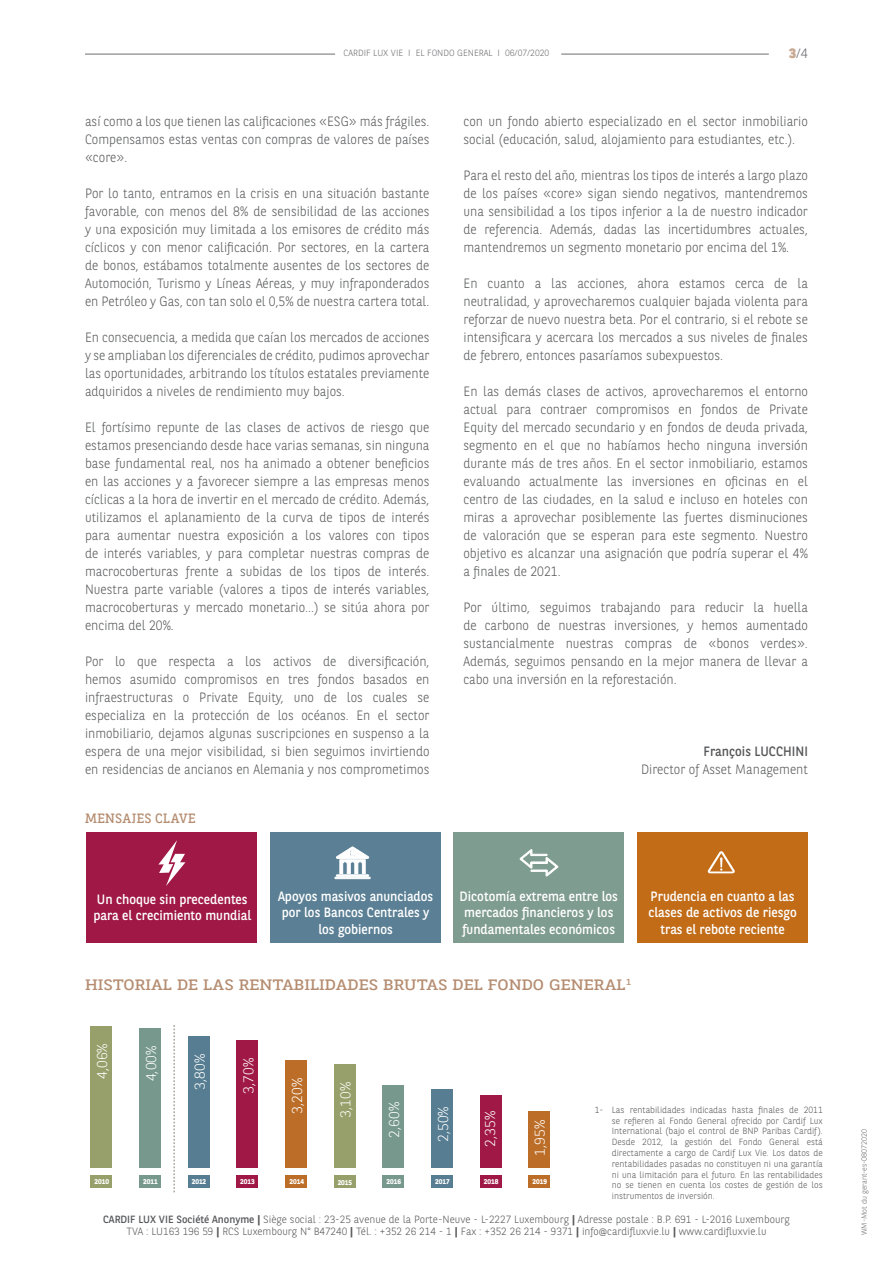
<style>
.page{position:relative;width:893px;height:1263px;background:#fff}
.page>*{position:absolute;margin:0;border:0;box-sizing:border-box;transform-origin:0 0}
.Titre_1{font:15px "BNPP Slab Serif Expanded";color:#b58c70}
.t1{font:300 14.55px "BNPP Rounded";color:#fff}
.Body{font:300 13.5px/18px "BNPP Sans";color:#57585a;text-align:justify;scale:.95 1}
.Tableau_Body{font:13.5px/16.2px "BNPP Sans";color:#fff;scale:.95 1}
.Body-2{font:13.5px "BNPP Sans";color:#57585a;scale:.95 1}
.Titre_2{font:13.5px "BNPP Slab Serif";letter-spacing:.025em;color:#b58c70}
.t2{font:300 13.5px "BNPP Sans";color:#6c6d70}
.t3{font:300 10.5px/12.6px "BNPP Sans";color:#57585a;text-align:center}
.Note_bas_de_page{font:300 9px/10.8px "BNPP Sans";color:#57585a;text-align:justify}
.t4{font:300 9px "BNPP Sans";color:#6c6d70}
.t5{font:300 7.5px "BNPP Sans";color:#6c6d70}
.t6{font:700 6.9px "BNPP Rounded";color:#fff}
.s1{font-weight:800;color:#c8a992}
.s2{font-weight:400}
.s3{font-weight:700}
</style>
<div class="page">
<hr style="left:85px;top:54px;width:250px;height:1px;background:#6c6d70">
<hr style="left:561px;top:54px;width:208px;height:1px;background:#6c6d70">
<div style="left:86px;top:832px;width:171px;height:111px;background:#a01846"></div>
<div style="left:270px;top:832px;width:171px;height:111px;background:#5b8095"></div>
<div style="left:454px;top:832px;width:170px;height:111px;background:#7f9c91"></div>
<div style="left:637px;top:832px;width:171px;height:111px;background:#c26c18"></div>
<svg style="left:336px;top:847px;width:33px;height:26px"></svg>
<div style="left:336px;top:875px;width:33px;height:1px;border:1px solid #fff"></div>
<div style="left:335px;top:877px;width:35px;height:2px;border:1px solid #fff"></div>
<svg style="left:519px;top:849px;width:40px;height:28px"></svg>
<svg style="left:708px;top:851px;width:27px;height:22px"></svg>
<div style="left:90px;top:1026px;width:22px;height:164px;background:#97a06a"></div>
<div style="left:139px;top:1028px;width:22px;height:162px;background:#76988d"></div>
<div style="left:188px;top:1036px;width:22px;height:154px;background:#567d91"></div>
<div style="left:236px;top:1040px;width:22px;height:150px;background:#a01846"></div>
<div style="left:285px;top:1061px;width:22px;height:129px;background:#bc6e28"></div>
<div style="left:334px;top:1065px;width:22px;height:125px;background:#97a06a"></div>
<div style="left:382px;top:1085px;width:22px;height:105px;background:#76988d"></div>
<div style="left:431px;top:1089px;width:22px;height:101px;background:#567d91"></div>
<div style="left:480px;top:1095px;width:22px;height:95px;background:#a01846"></div>
<div style="left:528px;top:1111px;width:22px;height:79px;background:#bc6e28"></div>
<div style="left:85px;top:1188px;width:471px;height:6px;background:#fff"></div>
<div style="left:85px;top:1168px;width:471px;height:6px;background:#fff"></div>
<svg style="left:174px;top:1025px;width:1px;height:168px"></svg>
<svg style="left:158px;top:840px;width:27px;height:46px"></svg>
<p class="t4" style="left:344px;top:47px;width:207px">CARDIF LUX VIE I EL FONDO GENERAL I 06/07/2020</p>
<p class="t2" style="left:789px;top:44px;width:20px"><span class="s1">3</span>/4</p>
<p class="Body" style="left:85px;top:112px;width:364px">así como a los que tienen las calificaciones «ESG» más frágiles.<br>Compensamos estas ventas con compras de valores de países «core».</p>
<p class="Body" style="left:85px;top:184px;width:364px">Por lo tanto, entramos en la crisis en una situación bastante favorable, con menos del 8% de sensibilidad de las acciones y una exposición muy limitada a los emisores de crédito más cíclicos y con menor calificación. Por sectores, en la cartera de bonos, estábamos totalmente ausentes de los sectores de Automoción, Turismo y Líneas Aéreas, y muy infraponderados en Petróleo y Gas, con tan solo el 0,5% de nuestra cartera total.</p>
<p class="Body" style="left:85px;top:328px;width:364px">En consecuencia, a medida que caían los mercados de acciones y se ampliaban los diferenciales de crédito, pudimos aprovechar las oportunidades, arbitrando los títulos estatales previamente adquiridos a niveles de rendimiento muy bajos.</p>
<p class="Body" style="left:85px;top:418px;width:364px">El fortísimo repunte de las clases de activos de riesgo que estamos presenciando desde hace varias semanas, sin ninguna base fundamental real, nos ha animado a obtener beneficios en las acciones y a favorecer siempre a las empresas menos cíclicas a la hora de invertir en el mercado de crédito. Además, utilizamos el aplanamiento de la curva de tipos de interés para aumentar nuestra exposición a los valores con tipos de interés variables, y para completar nuestras compras de macrocoberturas frente a subidas de los tipos de interés.<br>Nuestra parte variable (valores a tipos de interés variables, macrocoberturas y mercado monetario...) se sitúa ahora por encima del 20%.</p>
<p class="Body" style="left:85px;top:652px;width:364px">Por lo que respecta a los activos de diversificación, hemos asumido compromisos en tres fondos basados en infraestructuras o Private Equity, uno de los cuales se especializa en la protección de los océanos. En el sector inmobiliario, dejamos algunas suscripciones en suspenso a la espera de una mejor visibilidad, si bien seguimos invirtiendo en residencias de ancianos en Alemania y nos comprometimos</p>
<p class="Titre_2" style="left:85px;top:809px;width:112px">MENSAJES CLAVE</p>
<p class="Body" style="left:463px;top:112px;width:364px">con un fondo abierto especializado en el sector inmobiliario social (educación, salud, alojamiento para estudiantes, etc.).</p>
<p class="Body" style="left:463px;top:166px;width:364px">Para el resto del año, mientras los tipos de interés a largo plazo de los países «core» sigan siendo negativos, mantendremos una sensibilidad a los tipos inferior a la de nuestro indicador de referencia. Además, dadas las incertidumbres actuales, mantendremos un segmento monetario por encima del 1%.</p>
<p class="Body" style="left:463px;top:274px;width:364px">En cuanto a las acciones, ahora estamos cerca de la neutralidad, y aprovecharemos cualquier bajada violenta para reforzar de nuevo nuestra beta. Por el contrario, si el rebote se intensificara y acercara los mercados a sus niveles de finales de febrero, entonces pasaríamos subexpuestos.</p>
<p class="Body" style="left:463px;top:382px;width:364px">En las demás clases de activos, aprovecharemos el entorno actual para contraer compromisos en fondos de Private Equity del mercado secundario y en fondos de deuda privada, segmento en el que no habíamos hecho ninguna inversión durante más de tres años. En el sector inmobiliario, estamos evaluando actualmente las inversiones en oficinas en el centro de las ciudades, en la salud e incluso en hoteles con miras a aprovechar posiblemente las fuertes disminuciones de valoración que se esperan para este segmento. Nuestro objetivo es alcanzar una asignación que podría superar el 4% a finales de 2021.</p>
<p class="Body" style="left:463px;top:598px;width:364px">Por último, seguimos trabajando para reducir la huella de carbono de nuestras inversiones, y hemos aumentado sustancialmente nuestras compras de «bonos verdes».<br>Además, seguimos pensando en la mejor manera de llevar a cabo una inversión en la reforestación.</p>
<p class="Body-2" style="left:704px;top:742px;width:111px">François LUCCHINI</p>
<p class="Body" style="left:641px;top:760px;width:177px">Director of Asset Management</p>
<p class="Tableau_Body" style="left:93px;top:891px;width:168px">Un choque sin precedentes para el crecimiento mundial</p>
<p class="Tableau_Body" style="left:278px;top:888px;width:165px;text-align:center">Apoyos masivos anunciados por los Bancos Centrales y los gobiernos</p>
<p class="Tableau_Body" style="left:460px;top:888px;width:168px">Dicotomía extrema entre los mercados financieros y los fundamentales económicos</p>
<p class="Tableau_Body" style="left:648px;top:888px;width:158px;text-align:center">Prudencia en cuanto a las clases de activos de riesgo tras el rebote reciente</p>
<p class="Titre_1" style="left:85px;top:975px;width:548px">HISTORIAL DE LAS RENTABILIDADES BRUTAS DEL FONDO GENERAL<sup>1</sup></p>
<p class="t1" style="left:94px;top:1079px;width:37px;rotate:-90deg">4,06%</p>
<p class="t1" style="left:143px;top:1081px;width:37px;rotate:-90deg">4,00%</p>
<p class="t1" style="left:191px;top:1090px;width:37px;rotate:-90deg">3,80%</p>
<p class="t1" style="left:240px;top:1094px;width:37px;rotate:-90deg">3,70%</p>
<p class="t1" style="left:288px;top:1114px;width:37px;rotate:-90deg">3,20%</p>
<p class="t1" style="left:337px;top:1118px;width:37px;rotate:-90deg">3,10%</p>
<p class="t1" style="left:386px;top:1138px;width:37px;rotate:-90deg">2,60%</p>
<p class="t1" style="left:435px;top:1142px;width:37px;rotate:-90deg">2,50%</p>
<p class="t1" style="left:482px;top:1146px;width:37px;rotate:-90deg">2,35%</p>
<p class="t1" style="left:531px;top:1156px;width:37px;rotate:-90deg">1,95%</p>
<p class="t6" style="left:95px;top:1177px;width:16px">2010</p>
<p class="t6" style="left:143px;top:1177px;width:16px">2011</p>
<p class="t6" style="left:192px;top:1177px;width:16px">2012</p>
<p class="t6" style="left:240px;top:1177px;width:16px">2013</p>
<p class="t6" style="left:289px;top:1177px;width:16px">2014</p>
<p class="t6" style="left:338px;top:1177px;width:16px">2015</p>
<p class="t6" style="left:387px;top:1177px;width:16px">2016</p>
<p class="t6" style="left:435px;top:1177px;width:16px">2017</p>
<p class="t6" style="left:484px;top:1177px;width:16px">2018</p>
<p class="t6" style="left:533px;top:1177px;width:16px">2019</p>
<p class="Note_bas_de_page" style="left:612px;top:1104px;width:213px;text-indent:-17px">1- Las rentabilidades indicadas hasta finales de 2011 se refieren al Fondo General ofrecido por Cardif Lux International (bajo el control de BNP Paribas Cardif).<br>Desde 2012, la gestión del Fondo General está directamente a cargo de Cardif Lux Vie. Los datos de rentabilidades pasadas no constituyen ni una garantía ni una limitación para el futuro. En las rentabilidades no se tienen en cuenta los costes de gestión de los instrumentos de inversión.</p>
<p class="t3" style="left:103px;top:1212px;width:688px"><span class="s2">CARDIF LUX VIE Société Anonyme</span> <span class="s3">|</span> Siège social : 23-25 avenue de la Porte-Neuve - L-2227 Luxembourg <span class="s3">|</span> Adresse postale : B.P. 691 - L-2016 Luxembourg<br>TVA : LU163 196 59 <span class="s3">|</span> RCS Luxembourg N° B47240 <span class="s3">|</span> Tél. : +352 26 214 - 1 <span class="s3">|</span> Fax : +352 26 214 - 9371 <span class="s3">|</span> info@cardifluxvie.lu <span class="s3">|</span> www.cardifluxvie.lu</p>
<p class="t5" style="left:859px;top:1235px;width:108px;rotate:-90deg">WM-Mot du gerant-es-08072020</p>
</div>
